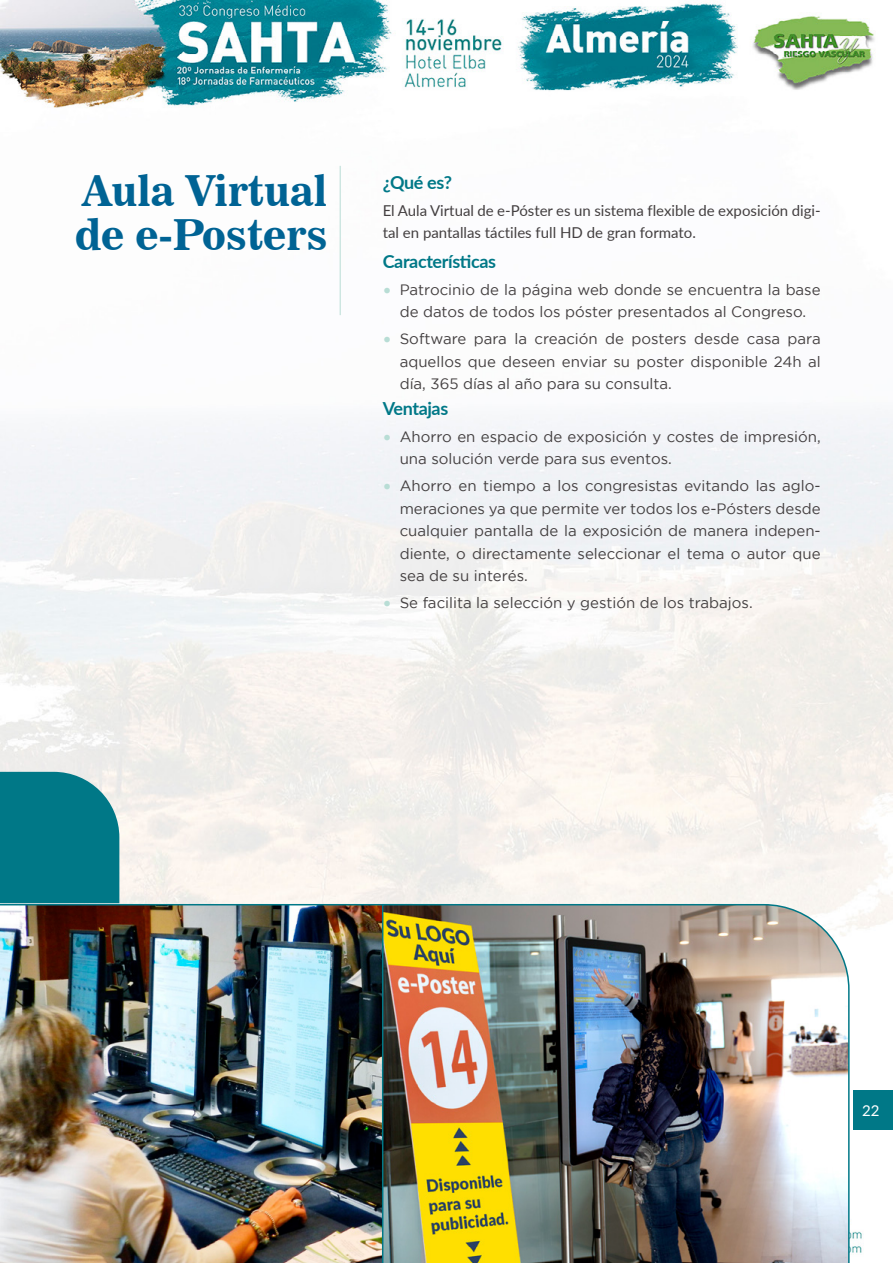
<style>
.page{position:relative;width:893px;height:1263px;background:#fff}
.page>*{position:absolute;margin:0;border:0;box-sizing:border-box;transform-origin:0 0}
.t1{font:42px/43.5px "News 706 BT Bold C";color:#006394}
.t2{font:700 18px "Lato";letter-spacing:-.02em;color:#007887}
.t3{font:15px/22.5px "Gotham";color:#433f40;text-align:justify}
.t4{font:15px/22.5px "Lato";color:#433f40}
.t5{font:15px "Lato";color:#fff}
.s1{font-family:"Lato";color:#b8ddd5}
</style>
<div class="page">
<img style="left:0;top:0;width:893px;height:1253px">
<div style="left:854px;top:1091px;width:39px;height:39px;background:#007887"></div>
<hr style="left:340px;top:166px;width:1px;height:149px;background:#b8ddd5">
<img style="left:0;top:904px;width:381px;height:359px">
<img style="left:381px;top:903px;width:469px;height:360px">
<div style="left:0;top:772px;width:119px;height:131px;background:#007887"></div>
<h1 class="t1" style="left:75px;top:169px;width:254px">Aula Virtual de e-Posters</h1>
<p class="t2" style="left:383px;top:169px;width:71px">¿Qué es?</p>
<p class="t4" style="left:383px;top:198px;width:439px">El Aula Virtual de e-Póster es un sistema flexible de exposición digi&shy;tal en pantallas táctiles full HD de gran formato.</p>
<p class="t2" style="left:383px;top:248px;width:115px">Características</p>
<p class="t3" style="left:383px;top:278px;width:439px;text-align:center"><span class="s1">•</span> Patrocinio de la página web donde se encuentra la base de datos de todos los póster presentados al Congreso.</p>
<p class="t3" style="left:400px;top:327px;width:422px;text-indent:-17px"><span class="s1">•</span> Software para la creación de posters desde casa para aquellos que deseen enviar su poster disponible 24h al día, 365 días al año para su consulta.</p>
<p class="t2" style="left:383px;top:395px;width:67px">Ventajas</p>
<p class="t3" style="left:400px;top:425px;width:422px;text-indent:-17px"><span class="s1">•</span> Ahorro en espacio de exposición y costes de impresión, una solución verde para sus eventos.</p>
<p class="t3" style="left:400px;top:474px;width:422px;text-indent:-17px"><span class="s1">•</span> Ahorro en tiempo a los congresistas evitando las aglo&shy;meraciones ya que permite ver todos los e-Pósters desde cualquier pantalla de la exposición de manera indepen&shy;diente, o directamente seleccionar el tema o autor que sea de su interés.</p>
<p class="t3" style="left:383px;top:591px;width:371px"><span class="s1">•</span> Se facilita la selección y gestión de los trabajos.</p>
<p class="t5" style="left:862px;top:1100px;width:19px">22</p>
</div>
